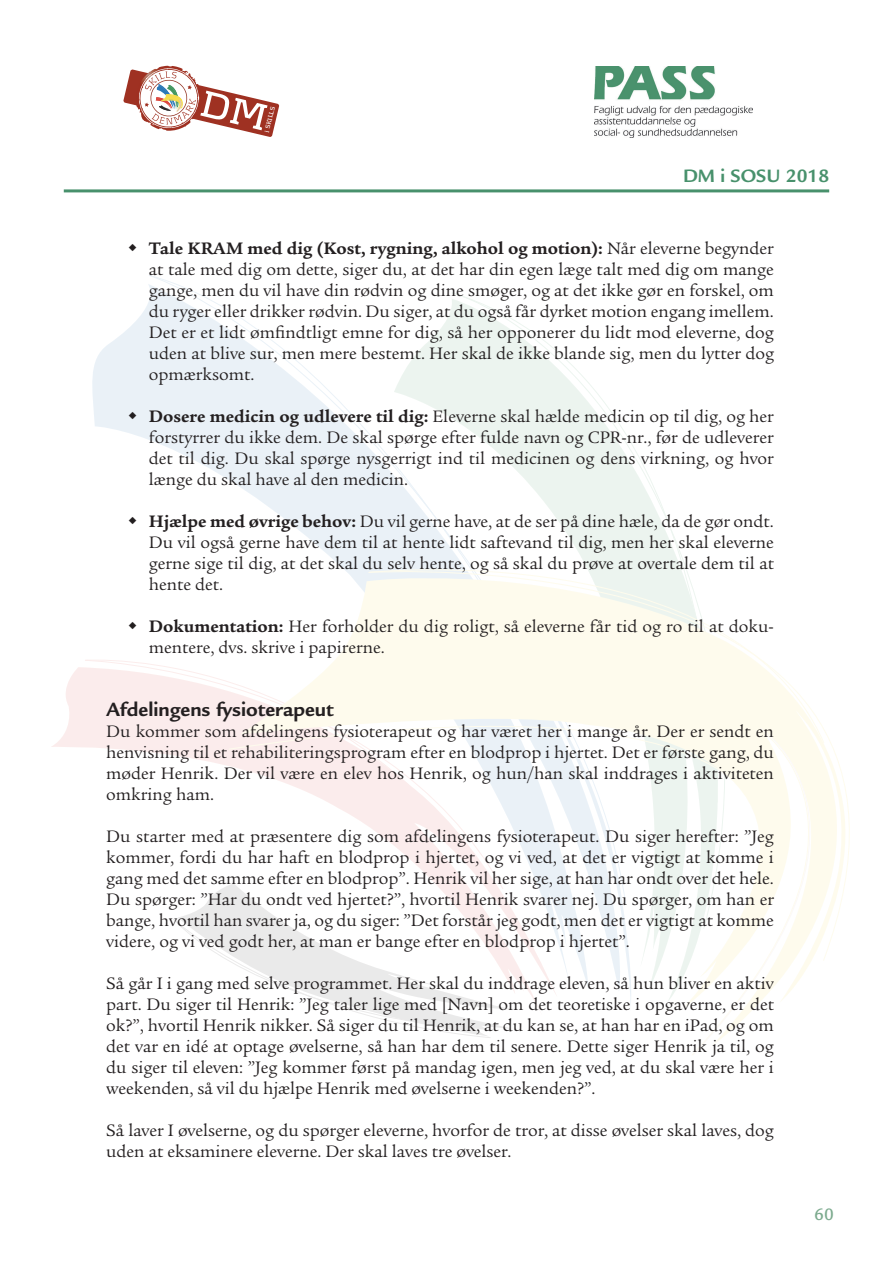
<style>
.page{position:relative;width:893px;height:1263px;background:#fff}
.page>*{position:absolute;margin:0;border:0;box-sizing:border-box;transform-origin:0 0}
.t1{font:700 21px "Legacy Sans Std";color:#231f20}
.t2{font:700 19.5px "Legacy Sans Std";color:#48916c}
.t3{font:18px/21px "Legacy Serif Std";color:#231f20;text-align:justify}
.t4{font:500 18px "Legacy Sans Std";color:#7caa8e}
.t5{font:700 6.45px "Kontrapunkt";color:#fff}
.s1{font-weight:700}
</style>
<div class="page">
<hr style="left:64px;top:189px;width:765px;height:3px;background:#48916c">
<img style="left:594px;top:66px;width:159px;height:72px">
<svg style="left:52px;top:667px;width:33px;height:80px;fill:#fbecec"></svg>
<svg style="left:87px;top:284px;width:87px;height:636px"></svg>
<svg style="left:149px;top:275px;width:304px;height:628px"></svg>
<svg style="left:394px;top:299px;width:58px;height:236px"></svg>
<svg style="left:452px;top:293px;width:222px;height:242px"></svg>
<svg style="left:369px;top:536px;width:320px;height:40px"></svg>
<svg style="left:229px;top:670px;width:11px;height:152px"></svg>
<svg style="left:177px;top:883px;width:63px;height:36px;fill:#ebeaea"></svg>
<svg style="left:174px;top:919px;width:66px;height:48px"></svg>
<svg style="left:240px;top:576px;width:583px;height:462px"></svg>
<svg style="left:693px;top:728px;width:156px;height:326px"></svg>
<svg style="left:123px;top:67px;width:156px;height:70px"></svg>
<svg style="left:129px;top:412px;width:7px;height:7px"></svg>
<svg style="left:129px;top:517px;width:7px;height:7px"></svg>
<svg style="left:129px;top:622px;width:7px;height:7px"></svg>
<p class="t5" style="left:263px;top:131px;width:28px;rotate:-76deg">i SKILLS</p>
<p class="t2" style="left:683px;top:164px;width:148px">DM i SOSU 2018</p>
<p class="t3" style="left:149px;top:238px;width:627px"><span class="s1">Tale KRAM med dig (Kost, rygning, alkohol og motion):</span> Når eleverne begynder at tale med dig om dette, siger du, at det har din egen læge talt med dig om mange gange, men du vil have din rødvin og dine smøger, og at det ikke gør en forskel, om du ryger eller drikker rødvin. Du siger, at du også får dyrket motion engang imellem.<br>Det er et lidt ømfindtligt emne for dig, så her opponerer du lidt mod eleverne, dog uden at blive sur, men mere bestemt. Her skal de ikke blande sig, men du lytter dog opmærksomt.</p>
<p class="t3" style="left:149px;top:406px;width:627px"><span class="s1">Dosere medicin og udlevere til dig:</span> Eleverne skal hælde medicin op til dig, og her forstyrrer du ikke dem. De skal spørge efter fulde navn og CPR-nr., før de udleverer det til dig. Du skal spørge nysgerrigt ind til medicinen og dens virkning, og hvor længe du skal have al den medicin.</p>
<p class="t3" style="left:149px;top:511px;width:627px"><span class="s1">Hjælpe med øvrige behov:</span> Du vil gerne have, at de ser på dine hæle, da de gør ondt.<br>Du vil også gerne have dem til at hente lidt saftevand til dig, men her skal eleverne gerne sige til dig, at det skal du selv hente, og så skal du prøve at overtale dem til at hente det.</p>
<p class="t3" style="left:149px;top:616px;width:626px"><span class="s1">Dokumentation:</span> Her forholder du dig roligt, så eleverne får tid og ro til at doku&shy;mentere, dvs. skrive i papirerne.</p>
<p class="t1" style="left:106px;top:697px;width:229px">Afdelingens fysioterapeut</p>
<p class="t3" style="left:106px;top:721px;width:669px">Du kommer som afdelingens fysioterapeut og har været her i mange år. Der er sendt en henvisning til et rehabiliteringsprogram efter en blodprop i hjertet. Det er første gang, du møder Henrik. Der vil være en elev hos Henrik, og hun/han skal inddrages i aktiviteten omkring ham.</p>
<p class="t3" style="left:106px;top:826px;width:669px">Du starter med at præsentere dig som afdelingens fysioterapeut. Du siger herefter: ”Jeg kommer, fordi du har haft en blodprop i hjertet, og vi ved, at det er vigtigt at komme i gang med det samme efter en blodprop”. Henrik vil her sige, at han har ondt over det hele.<br>Du spørger: ”Har du ondt ved hjertet?”, hvortil Henrik svarer nej. Du spørger, om han er bange, hvortil han svarer ja, og du siger: ”Det forstår jeg godt, men det er vigtigt at komme videre, og vi ved godt her, at man er bange efter en blodprop i hjertet”.</p>
<p class="t3" style="left:106px;top:973px;width:669px">Så går I i gang med selve programmet. Her skal du inddrage eleven, så hun bliver en aktiv part. Du siger til Henrik: ”Jeg taler lige med [Navn] om det teoretiske i opgaverne, er det ok?”, hvortil Henrik nikker. Så siger du til Henrik, at du kan se, at han har en iPad, og om det var en idé at optage øvelserne, så han har dem til senere. Dette siger Henrik ja til, og du siger til eleven: ”Jeg kommer først på mandag igen, men jeg ved, at du skal være her i weekenden, så vil du hjælpe Henrik med øvelserne i weekenden?”.</p>
<p class="t3" style="left:106px;top:1120px;width:669px">Så laver I øvelserne, og du spørger eleverne, hvorfor de tror, at disse øvelser skal laves, dog uden at eksaminere eleverne. Der skal laves tre øvelser.</p>
<p class="t4" style="left:814px;top:1204px;width:21px">60</p>
</div>
